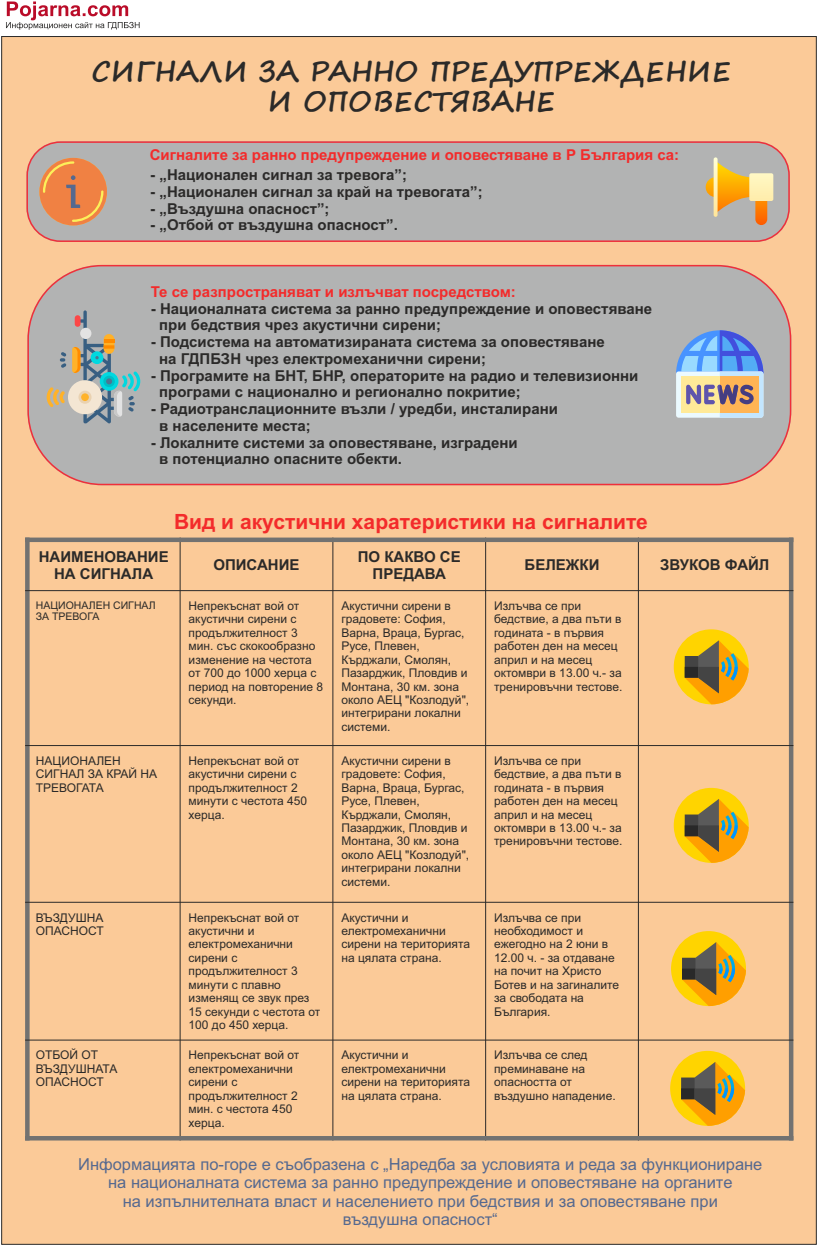
<style>
.page{position:relative;width:818px;height:1246px;background:#fff}
.page>*{position:absolute;margin:0;border:0;box-sizing:border-box;transform-origin:0 0}
.t1{font:700 27px/29.1px "Segoe Print";color:#2b2a29;text-align:center}
.t2{font:700 21px "Arial";color:#f32b2b}
.t3{font:16.5px/18.5px "Arial";color:#56698f;text-align:center}
.t4{font:700 15px/16.8px "Arial";color:#2b2a29}
.t5{font:700 15px "Arial";color:#f32b2b}
.t6{font:12px/13.4px "Arial";color:#2b2a29}
.t7{font:10.5px/11.7px "Arial";color:#2b2a29}
</style>
<div class="page">
<div style="left:1px;top:36px;width:815px;height:1208px;background:#fbca98"></div>
<div style="left:27px;top:265px;width:764px;height:220px;background:#b2b3b3"></div>
<div style="left:26px;top:141px;width:763px;height:101px;background:#b2b3b3"></div>
<svg style="left:6px;top:2px;width:134px;height:28px"></svg>
<div style="left:39px;top:158px;width:68px;height:67px;background:#f08143;border-radius:50%"></div>
<svg style="left:43px;top:161px;width:60px;height:61px"></svg>
<svg style="left:705px;top:157px;width:68px;height:68px;background:#d7b87e"></svg>
<div style="left:25px;top:537px;width:5px;height:603px;background:#727271"></div>
<hr style="left:180px;top:537px;width:1px;height:603px;background:#2b2a29">
<hr style="left:332px;top:537px;width:1px;height:603px;background:#2b2a29">
<hr style="left:485px;top:537px;width:1px;height:603px;background:#2b2a29">
<hr style="left:638px;top:537px;width:1px;height:603px;background:#2b2a29">
<div style="left:788px;top:537px;width:5px;height:603px;background:#727271"></div>
<div style="left:25px;top:1135px;width:768px;height:5px;background:#727271"></div>
<hr style="left:25px;top:1039px;width:768px;height:1px;background:#2b2a29">
<hr style="left:25px;top:901px;width:768px;height:1px;background:#2b2a29">
<hr style="left:25px;top:745px;width:768px;height:1px;background:#2b2a29">
<hr style="left:25px;top:590px;width:768px;height:1px;background:#2b2a29">
<div style="left:25px;top:537px;width:768px;height:5px;background:#727271"></div>
<svg style="left:676px;top:330px;width:87px;height:87px;background:#a2adc1"></svg>
<div style="left:68px;top:380px;width:34px;height:34px;background:#f4e6d3;border-radius:50%"></div>
<svg style="left:60px;top:352px;width:6px;height:15px"></svg>
<svg style="left:72px;top:310px;width:68px;height:113px;background:#a4afaa"></svg>
<svg style="left:47px;top:387px;width:18px;height:20px"></svg>
<div style="left:673px;top:629px;width:75px;height:75px;background:#ffd400;border-radius:50%"></div>
<svg style="left:684px;top:640px;width:64px;height:64px"></svg>
<div style="left:673px;top:787px;width:75px;height:75px;background:#ffd400;border-radius:50%"></div>
<svg style="left:684px;top:798px;width:64px;height:64px"></svg>
<div style="left:671px;top:930px;width:75px;height:75px;background:#ffd400;border-radius:50%"></div>
<svg style="left:682px;top:941px;width:64px;height:64px"></svg>
<div style="left:670px;top:1050px;width:75px;height:75px;background:#ffd400;border-radius:50%"></div>
<svg style="left:681px;top:1061px;width:64px;height:64px"></svg>
<h1 class="t1" style="left:91px;top:60px;width:641px">СИГНАЛИ ЗА РАННО ПРЕДУПРЕЖДЕНИЕ<br>И ОПОВЕСТЯВАНЕ</h1>
<p class="t5" style="left:150px;top:149px;width:531px">Сигналите за ранно предупреждение и оповестяване в Р България са:</p>
<p class="t4" style="left:150px;top:168px;width:258px">- „Национален сигнал за тревога”;</p>
<p class="t4" style="left:150px;top:184px;width:334px">- „Национален сигнал за край на тревогата”;</p>
<p class="t4" style="left:150px;top:201px;width:181px">- „Въздушна опасност”;</p>
<p class="t4" style="left:150px;top:218px;width:249px">- „Отбой от въздушна опасност”.</p>
<p class="t5" style="left:151px;top:286px;width:366px">Те се разпространяват и излъчват посредством:</p>
<p class="t4" style="left:159px;top:301px;width:494px;text-indent:-8px">- Националната система за ранно предупреждение и оповестяване при бедствия чрез акустични сирени;</p>
<p class="t4" style="left:159px;top:335px;width:447px;text-indent:-8px">- Подсистема на автоматизираната система за оповестяване на ГДПБЗН чрез електромеханични сирени;</p>
<p class="t4" style="left:159px;top:368px;width:481px;text-indent:-8px">- Програмите на БНТ, БНР, операторите на радио и телевизионни програми с национално и регионално покритие;</p>
<p class="t4" style="left:159px;top:402px;width:400px;text-indent:-8px">- Радиотранслационните възли / уредби, инсталирани в населените места;</p>
<p class="t4" style="left:159px;top:435px;width:360px;text-indent:-8px">- Локалните системи за оповестяване, изградени в потенциално опасните обекти.</p>
<h2 class="t2" style="left:174px;top:514px;width:475px">Вид и акустични харатеристики на сигналите</h2>
<p class="t4" style="left:39px;top:549px;width:131px;text-align:center">НАИМЕНОВАНИЕ<br>НА СИГНАЛА</p>
<p class="t4" style="left:213px;top:558px;width:88px">ОПИСАНИЕ</p>
<p class="t4" style="left:358px;top:549px;width:104px;text-align:center">ПО КАКВО СЕ<br>ПРЕДАВА</p>
<p class="t4" style="left:524px;top:558px;width:76px">БЕЛЕЖКИ</p>
<p class="t4" style="left:660px;top:558px;width:111px">ЗВУКОВ ФАЙЛ</p>
<p class="t7" style="left:36px;top:600px;width:121px">НАЦИОНАЛЕН СИГНАЛ<br>ЗА ТРЕВОГА</p>
<p class="t6" style="left:189px;top:600px;width:136px">Непрекъснат вой от акустични сирени с продължителност 3 мин. със скокообразно изменение на честота от 700 до 1000 херца с период на повторение 8 секунди.</p>
<p class="t6" style="left:341px;top:600px;width:129px">Акустични сирени в градовете: София,<br>Варна, Враца, Бургас,<br>Русе, Плевен,<br>Кърджали, Смолян,<br>Пазарджик, Пловдив и<br>Монтана, 30 км. зона около АЕЦ "Козлодуй", интегрирани локални системи.</p>
<p class="t6" style="left:494px;top:600px;width:130px">Излъчва се при бедствие, а два пъти в годината - в първия работен ден на месец април и на месец октомври в 13.00 ч.- за тренировъчни тестове.</p>
<p class="t6" style="left:36px;top:755px;width:123px">НАЦИОНАЛЕН<br>СИГНАЛ ЗА КРАЙ НА<br>ТРЕВОГАТА</p>
<p class="t6" style="left:189px;top:755px;width:120px">Непрекъснат вой от акустични сирени с продължителност 2 минути с честота 450 херца.</p>
<p class="t6" style="left:341px;top:755px;width:129px">Акустични сирени в градовете: София,<br>Варна, Враца, Бургас,<br>Русе, Плевен,<br>Кърджали, Смолян,<br>Пазарджик, Пловдив и<br>Монтана, 30 км. зона около АЕЦ "Козлодуй", интегрирани локални системи.</p>
<p class="t6" style="left:494px;top:755px;width:130px">Излъчва се при бедствие, а два пъти в годината - в първия работен ден на месец април и на месец октомври в 13.00 ч.- за тренировъчни тестове.</p>
<p class="t6" style="left:36px;top:911px;width:69px">ВЪЗДУШНА<br>ОПАСНОСТ</p>
<p class="t6" style="left:189px;top:911px;width:133px">Непрекъснат вой от акустични и електромеханични сирени с продължителност 3 минути с плавно изменящ се звук през<br>15 секунди с честота от<br>100 до 450 херца.</p>
<p class="t6" style="left:341px;top:911px;width:130px">Акустични и електромеханични сирени на територията на цялата страна.</p>
<p class="t6" style="left:494px;top:911px;width:126px">Излъчва се при необходимост и ежегодно на 2 юни в<br>12.00 ч. - за отдаване на почит на Христо<br>Ботев и на загиналите за свободата на<br>България.</p>
<p class="t6" style="left:36px;top:1049px;width:83px">ОТБОЙ ОТ<br>ВЪЗДУШНАТА<br>ОПАСНОСТ</p>
<p class="t6" style="left:189px;top:1049px;width:112px">Непрекъснат вой от електромеханични сирени с продължителност 2 мин. с честота 450 херца.</p>
<p class="t6" style="left:341px;top:1049px;width:130px">Акустични и електромеханични сирени на територията на цялата страна.</p>
<p class="t6" style="left:494px;top:1049px;width:123px">Излъчва се след преминаване на опасността от въздушно нападение.</p>
<p class="t3" style="left:78px;top:1155px;width:685px">Информацията по-горе е съобразена с „Наредба за условията и реда за функциониране на националната система за ранно предупреждение и оповестяване на органите<br>на изпълнителната власт и населението при бедствия и за оповестяване при<br>въздушна опасност“</p>
</div>
